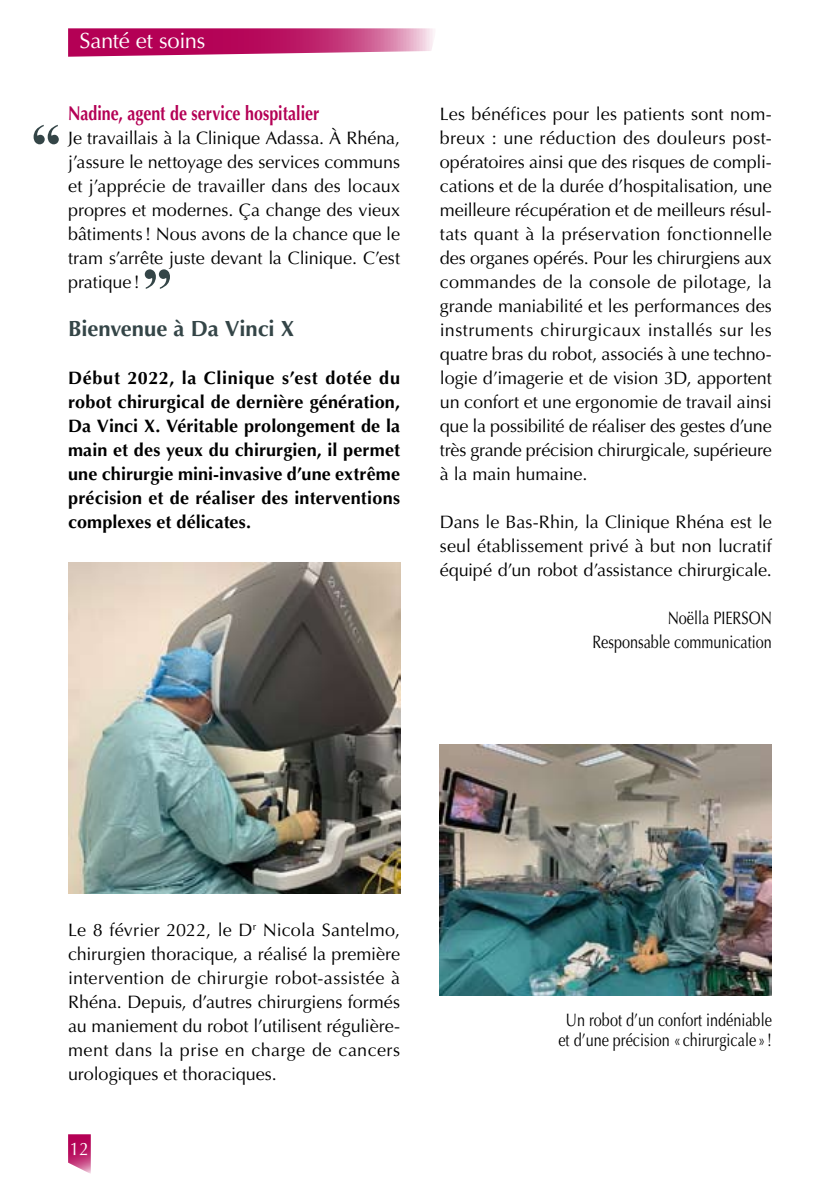
<style>
.page{position:relative;width:840px;height:1191px;background:#fff}
.page>*{position:absolute;margin:0;border:0;box-sizing:border-box;transform-origin:0 0}
.t1{font:700 60px "Times New Roman";color:#344547}
.t2{font:700 22px "Optima";letter-spacing:-.005em;color:#344547}
.t3{font:22px "Optima";letter-spacing:-.015em;color:#fff}
.t4{font:700 20px "Optima";color:#b40055;scale:.8 1}
.t5{font:18px/24px "Optima";color:#000;text-align:justify}
.t6{font:700 18px/24px "Optima";letter-spacing:.01em;color:#000;text-align:justify}
.t7{font:18px/24px "Optima";color:#000;text-align:right;scale:.8 1}
.t8{font:18px "Optima";color:#fff;scale:.95 1}
</style>
<div class="page">
<svg style="left:68px;top:1134px;width:23px;height:40px"></svg>
<svg style="left:68px;top:28px;width:365px;height:29px;background:#c63f7f"></svg>
<img style="left:439px;top:745px;width:332px;height:250px">
<img style="left:68px;top:563px;width:332px;height:331px">
<p class="t3" style="left:79px;top:28px;width:127px">Santé et soins</p>
<h1 class="t1" style="left:31px;top:104px;width:31px">“</h1>
<p class="t4" style="left:68px;top:102px;width:315px">Nadine, agent de service hospitalier</p>
<p class="t5" style="left:68px;top:126px;width:333px">Je travaillais à la Clinique Adassa. À Rhéna, j’assure le nettoyage des services communs et j’apprécie de travailler dans des locaux propres et modernes. Ça change des vieux bâtiments! Nous avons de la chance que le tram s’arrête juste devant la Clinique. C’est pratique !</p>
<p class="t2" style="left:68px;top:316px;width:227px">Bienvenue à Da Vinci X</p>
<p class="t6" style="left:68px;top:366px;width:333px">Début 2022, la Clinique s’est dotée du robot chirurgical de dernière génération, Da Vinci X. Véritable prolongement de la main et des yeux du chirurgien, il permet une chirurgie mini-invasive d’une extrême précision et de réaliser des interventions complexes et délicates.</p>
<h1 class="t1" style="left:142px;top:248px;width:31px">”</h1>
<p class="t5" style="left:439px;top:102px;width:333px">Les bénéfices pour les patients sont nom&shy;breux : une réduction des douleurs post&shy;opératoires ainsi que des risques de compli&shy;cations et de la durée d’hospitalisation, une meilleure récupération et de meilleurs résul&shy;tats quant à la préservation fonctionnelle des organes opérés. Pour les chirurgiens aux commandes de la console de pilotage, la grande maniabilité et les performances des instruments chirurgicaux installés sur les quatre bras du robot, associés à une techno&shy;logie d’imagerie et de vision 3D, apportent un confort et une ergonomie de travail ainsi que la possibilité de réaliser des gestes d’une très grande précision chirurgicale, supérieure à la main humaine.</p>
<p class="t5" style="left:439px;top:510px;width:333px">Dans le Bas-Rhin, la Clinique Rhéna est le seul établissement privé à but non lucratif équipé d’un robot d’assistance chirurgicale.</p>
<p class="t7" style="left:592px;top:606px;width:226px">Noëlla PIERSON<br>Responsable communication</p>
<p class="t5" style="left:68px;top:918px;width:333px">Le 8 février 2022, le D<sup>r</sup> Nicola Santelmo, chirurgien thoracique, a réalisé la première intervention de chirurgie robot-assistée à Rhéna. Depuis, d’autres chirurgiens formés au maniement du robot l’utilisent régulière&shy;ment dans la prise en charge de cancers urologiques et thoraciques.</p>
<p class="t8" style="left:70px;top:1138px;width:22px">12</p>
<p class="t7" style="left:558px;top:1010px;width:268px;line-height:20px;text-align:center">Un robot d’un confort indéniable et d’une précision «chirurgicale »!</p>
</div>
